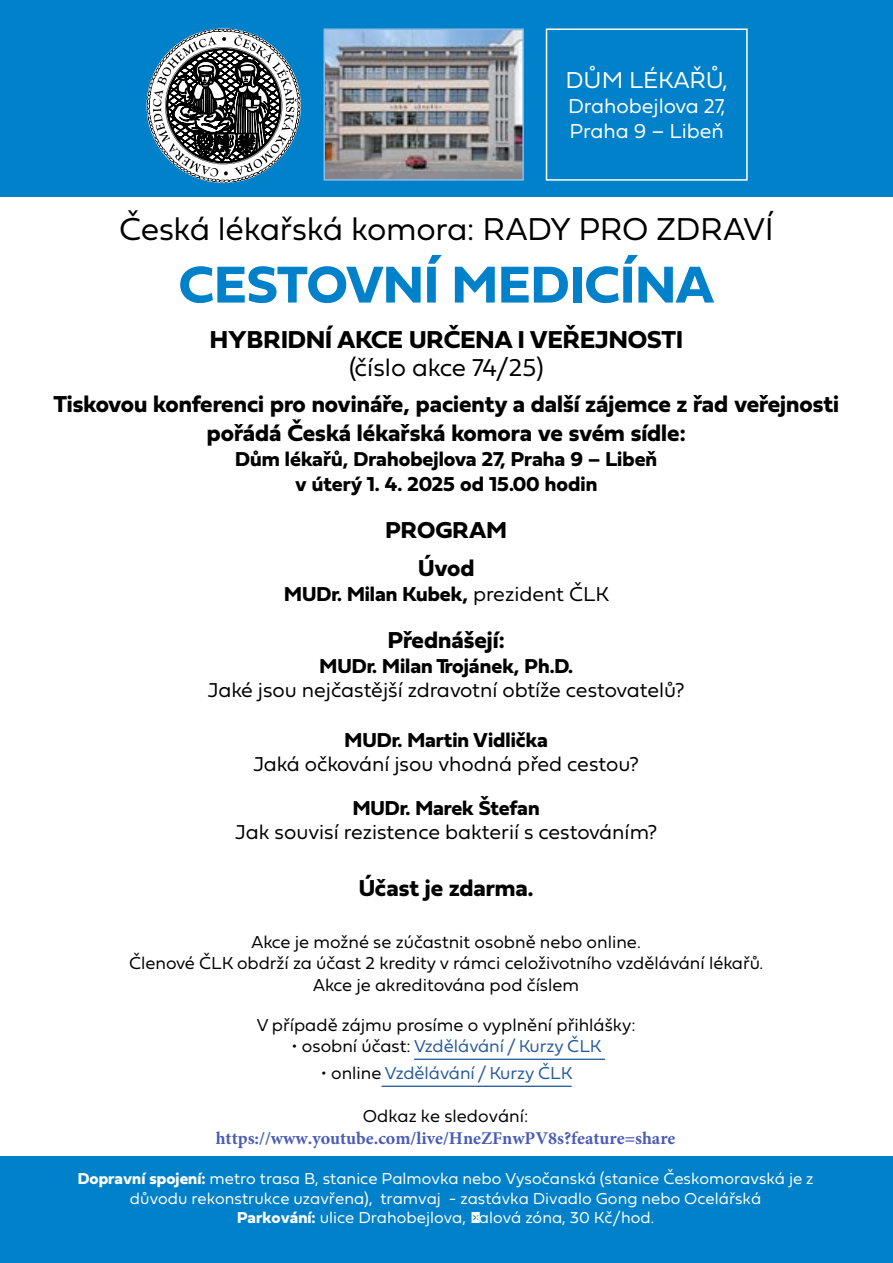
<style>
.page{position:relative;width:893px;height:1263px;background:#fff}
.page>*{position:absolute;margin:0;border:0;box-sizing:border-box;transform-origin:0 0}
.t1{font:700 54px "Fieldwork Hum";letter-spacing:.005em;color:#0081c9}
.t2{font:300 33px "Fieldwork Geo";letter-spacing:-.01em;color:#000}
.t3{font:700 25.5px "Fieldwork Hum";color:#000}
.t4{font:300 25.5px "Fieldwork Geo";color:#000}
.t5{font:700 24px/28.8px "Fieldwork Hum";color:#000;text-align:center}
.t6{font:300 24px "Fieldwork Geo";color:#fff}
.t7{font:700 21px/25.2px "Fieldwork Hum";color:#000;text-align:center}
.t8{font:300 21px "Fieldwork Geo";color:#000}
.t9{font:300 21px/25.2px "Fieldwork Geo";color:#fff}
.t10{font:300 18px/21.6px "Fieldwork Geo";color:#000;text-align:center}
.t11{font:300 18px "Fieldwork Geo";color:#275b9b}
.t12{font:700 18px "Minion Pro";color:#495cb6}
.t13{font:300 16.5px/19.8px "Fieldwork Geo";color:#fff;text-align:center}
.s1{font-weight:300}
.s2{color:#000}
.s3{font-family:"Fieldwork Hum";font-weight:700}
</style>
<div class="page">
<div style="left:0;top:0;width:893px;height:196px;background:#0081c9"></div>
<hr style="left:414px;top:1059px;width:191px;height:1px;background:#275b9b">
<hr style="left:382px;top:1086px;width:190px;height:1px;background:#275b9b">
<div style="left:0;top:1157px;width:893px;height:106px;background:#0081c9"></div>
<svg style="left:147px;top:28px;width:154px;height:155px"></svg>
<img style="left:326px;top:31px;width:195px;height:147px">
<div style="left:323px;top:28px;width:201px;height:153px;border:2px solid #88bce7"></div>
<div style="left:546px;top:28px;width:202px;height:153px;border:2px solid #fff"></div>
<h3 class="t6" style="left:565px;top:61px;width:164px">DŮM LÉKAŘŮ,</h3>
<p class="t9" style="left:568px;top:92px;width:159px">Drahobejlova 27,<br>Praha 9 – Libeň</p>
<h2 class="t2" style="left:119px;top:203px;width:656px">Česká lékařská komora: RADY PRO ZDRAVÍ</h2>
<h1 class="t1" style="left:179px;top:242px;width:537px">CESTOVNÍ MEDICÍNA</h1>
<h3 class="t3" style="left:210px;top:319px;width:475px">HYBRIDNÍ AKCE URČENA I VEŘEJNOSTI</h3>
<h3 class="t4" style="left:349px;top:347px;width:196px">(číslo akce 74/25)</h3>
<h3 class="t5" style="left:53px;top:389px;width:787px">Tiskovou konferenci pro novináře, pacienty a další zájemce z řad veřejnosti pořádá Česká lékařská komora ve svém sídle:</h3>
<p class="t7" style="left:235px;top:445px;width:424px">Dům lékařů, Drahobejlova 27, Praha 9 – Libeň v úterý 1. 4. 2025 od 15.00 hodin</p>
<h3 class="t5" style="left:386px;top:510px;width:123px;line-height:37.8px">PROGRAM<br>Úvod</h3>
<p class="t7" style="left:284px;top:580px;width:326px">MUDr. Milan Kubek, <span class="s1">prezident ČLK</span></p>
<h3 class="t5" style="left:388px;top:624px;width:119px">Přednášejí:</h3>
<p class="t7" style="left:319px;top:652px;width:255px">MUDr. Milan Trojánek, Ph.D.</p>
<p class="t8" style="left:208px;top:673px;width:478px">Jaké jsou nejčastější zdravotní obtíže cestovatelů?</p>
<p class="t7" style="left:345px;top:727px;width:205px">MUDr. Martin Vidlička</p>
<p class="t8" style="left:253px;top:748px;width:387px">Jaká očkování jsou vhodná před cestou?</p>
<p class="t7" style="left:353px;top:794px;width:189px">MUDr. Marek Štefan</p>
<p class="t8" style="left:235px;top:815px;width:423px">Jak souvisí rezistence bakterií s cestováním?</p>
<h3 class="t5" style="left:359px;top:873px;width:176px">Účast je zdarma.</h3>
<p class="t10" style="left:129px;top:930px;width:636px">Akce je možné se zúčastnit osobně nebo online.<br>Členové ČLK obdrží za účast 2 kredity v rámci celoživotního vzdělávání lékařů.<br>Akce je akreditována pod číslem</p>
<p class="t10" style="left:257px;top:1013px;width:380px">V případě zájmu prosíme o vyplnění přihlášky:</p>
<p class="t11" style="left:291px;top:1032px;width:311px"><span class="s2">• osobní účast:</span> Vzdělávání / Kurzy ČLK</p>
<p class="t11" style="left:321px;top:1059px;width:253px"><span class="s2">• online</span> Vzdělávání / Kurzy ČLK</p>
<p class="t10" style="left:363px;top:1105px;width:167px">Odkaz ke sledování:</p>
<p class="t12" style="left:216px;top:1125px;width:461px">https://www.youtube.com/live/HneZFnwPV8s?feature=share</p>
<p class="t13" style="left:78px;top:1168px;width:737px"><span class="s3">Dopravní spojení:</span> metro trasa B, stanice Palmovka nebo Vysočanská (stanice Českomoravská je z důvodu rekonstrukce uzavřena), tramvaj - zastávka Divadlo Gong nebo Ocelářská<br><span class="s3">Parkování:</span> ulice Drahobejlova, fialová zóna, 30 Kč/hod.</p>
</div>
